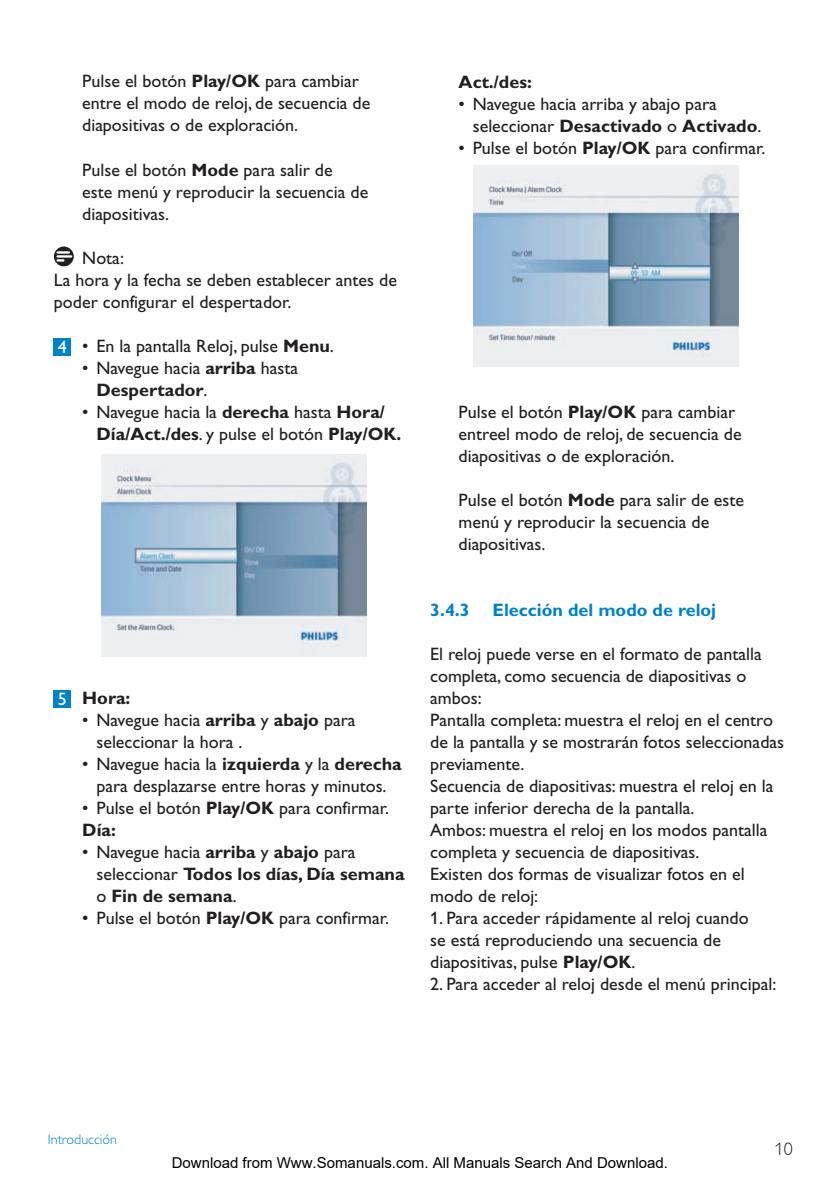
<style>
.page{position:relative;width:840px;height:1191px;background:#fff}
.page>*{position:absolute;margin:0;border:0;box-sizing:border-box;transform-origin:0 0}
.t04_Body_text{font:18px/22px "Gill Alt One";color:#231f20}
.t06_Caution{font:18px/22px "Gill Alt One";color:#231f20}
.t04_Body_text-2{font:700 18px/22px "Gill Alt One";color:#231f20}
.t03_Heading{font:700 18px "Gill Alt One";color:#0082c8}
.t1{font:18px "Gill Alt One";color:#fff}
.t32_Page_number{font:300 18px "Gill Alt One";color:#231f20}
.t2{font:15px "Arial";color:#000}
.t31_Chapter_indicati{font:300 14px "Gill Alt One";color:#0082c8}
.s1{font-weight:700}
.s2{font-weight:400}
</style>
<div class="page">
<div style="left:54px;top:246px;width:20px;height:20px;background:#1f1f1c;border-radius:50%"></div>
<hr style="left:56px;top:255px;width:16px;height:3px;background:#fff">
<hr style="left:56px;top:251px;width:14px;height:3px;background:#fff">
<svg style="left:56px;top:259px;width:8px;height:3px"></svg>
<div style="left:54px;top:338px;width:17px;height:17px;background:#0082c8"></div>
<div style="left:54px;top:690px;width:17px;height:17px;background:#0082c8"></div>
<img style="left:101px;top:454px;width:265px;height:202px">
<img style="left:473px;top:165px;width:265px;height:202px">
<p class="t04_Body_text" style="left:82px;top:70px;width:278px">Pulse el botón <span class="s1">Play/OK</span> para cambiar</p>
<p class="t04_Body_text" style="left:82px;top:92px;width:289px">entre el modo de reloj, de secuencia de diapositivas o de exploración.</p>
<p class="t04_Body_text" style="left:82px;top:158px;width:252px">Pulse el botón <span class="s1">Mode</span> para salir de</p>
<p class="t04_Body_text" style="left:82px;top:180px;width:287px">este menú y reproducir la secuencia de diapositivas.</p>
<p class="t04_Body_text" style="left:82px;top:246px;width:43px">Nota:</p>
<p class="t04_Body_text" style="left:54px;top:268px;width:344px">La hora y la fecha se deben establecer antes de poder configurar el despertador.</p>
<p class="t1" style="left:58px;top:336px;width:10px">4</p>
<p class="t04_Body_text" style="left:82px;top:334px;width:253px">• En la pantalla Reloj, pulse <span class="s1">Menu</span>.</p>
<p class="t04_Body_text" style="left:96px;top:356px;width:203px;text-indent:-14px">• Navegue hacia <span class="s1">arriba</span> hasta<br><span class="s1">Despertador</span>.</p>
<p class="t04_Body_text" style="left:96px;top:400px;width:306px;text-indent:-14px">• Navegue hacia la <span class="s1">derecha</span> hasta <span class="s1">Hora/<br>Día/Act./des</span>. y pulse el botón <span class="s1">Play/OK.</span></p>
<p class="t1" style="left:58px;top:688px;width:10px">5</p>
<p class="t04_Body_text-2" style="left:82px;top:686px;width:50px">Hora:</p>
<p class="t04_Body_text" style="left:96px;top:708px;width:260px;text-indent:-14px">• Navegue hacia <span class="s1">arriba</span> y <span class="s1">abajo</span> para seleccionar la hora .</p>
<p class="t04_Body_text" style="left:82px;top:752px;width:321px;text-align:center">• Navegue hacia la <span class="s1">izquierda</span> y la <span class="s1">derecha </span>para desplazarse entre horas y minutos.</p>
<p class="t04_Body_text" style="left:82px;top:796px;width:308px">• Pulse el botón <span class="s1">Play/OK</span> para confirmar.</p>
<p class="t04_Body_text-2" style="left:82px;top:818px;width:35px">Día:</p>
<p class="t04_Body_text-2" style="left:96px;top:840px;width:309px;text-indent:-14px"><span class="s2">• Navegue hacia</span> arriba <span class="s2">y</span> abajo <span class="s2">para seleccionar</span> Todos los días, Día semana <span class="s2">o</span> Fin de semana<span class="s2">.</span></p>
<p class="t04_Body_text" style="left:82px;top:906px;width:308px">• Pulse el botón <span class="s1">Play/OK</span> para confirmar.</p>
<p class="t04_Body_text-2" style="left:458px;top:71px;width:75px">Act./des:</p>
<p class="t04_Body_text" style="left:472px;top:93px;width:290px;text-indent:-14px">• Navegue hacia arriba y abajo para seleccionar <span class="s1">Desactivado</span> o <span class="s1">Activado</span>.</p>
<p class="t04_Body_text" style="left:458px;top:137px;width:308px">• Pulse el botón <span class="s1">Play/OK</span> para confirmar.</p>
<p class="t04_Body_text" style="left:458px;top:401px;width:284px">Pulse el botón <span class="s1">Play/OK</span> para cambiar entreel modo de reloj, de secuencia de diapositivas o de exploración.</p>
<p class="t04_Body_text" style="left:458px;top:489px;width:287px">Pulse el botón <span class="s1">Mode</span> para salir de este</p>
<p class="t04_Body_text" style="left:458px;top:511px;width:252px">menú y reproducir la secuencia de diapositivas.</p>
<p class="t03_Heading" style="left:430px;top:599px;width:41px">3.4.3</p>
<p class="t03_Heading" style="left:492px;top:599px;width:225px">Elección del modo de reloj</p>
<p class="t06_Caution" style="left:430px;top:643px;width:333px">El reloj puede verse en el formato de pantalla completa, como secuencia de diapositivas o ambos:</p>
<p class="t06_Caution" style="left:430px;top:709px;width:355px">Pantalla completa: muestra el reloj en el centro de la pantalla y se mostrarán fotos seleccionadas previamente.</p>
<p class="t06_Caution" style="left:430px;top:775px;width:344px">Secuencia de diapositivas: muestra el reloj en la parte inferior derecha de la pantalla.</p>
<p class="t06_Caution" style="left:430px;top:819px;width:338px">Ambos: muestra el reloj en los modos pantalla completa y secuencia de diapositivas.</p>
<p class="t06_Caution" style="left:430px;top:863px;width:316px">Existen dos formas de visualizar fotos en el modo de reloj:</p>
<p class="t04_Body_text" style="left:430px;top:907px;width:320px">1. Para acceder rápidamente al reloj cuando se está reproduciendo una secuencia de diapositivas, pulse <span class="s1">Play/OK</span>.</p>
<p class="t04_Body_text" style="left:430px;top:973px;width:347px">2. Para acceder al reloj desde el menú principal:</p>
<p class="t31_Chapter_indicati" style="left:48px;top:1131px;width:71px">Introducción</p>
<p class="t2" style="left:172px;top:1154px;width:497px">Download from Www.Somanuals.com. All Manuals Search And Download.</p>
<p class="t32_Page_number" style="left:774px;top:1138px;width:19px">10</p>
</div>
